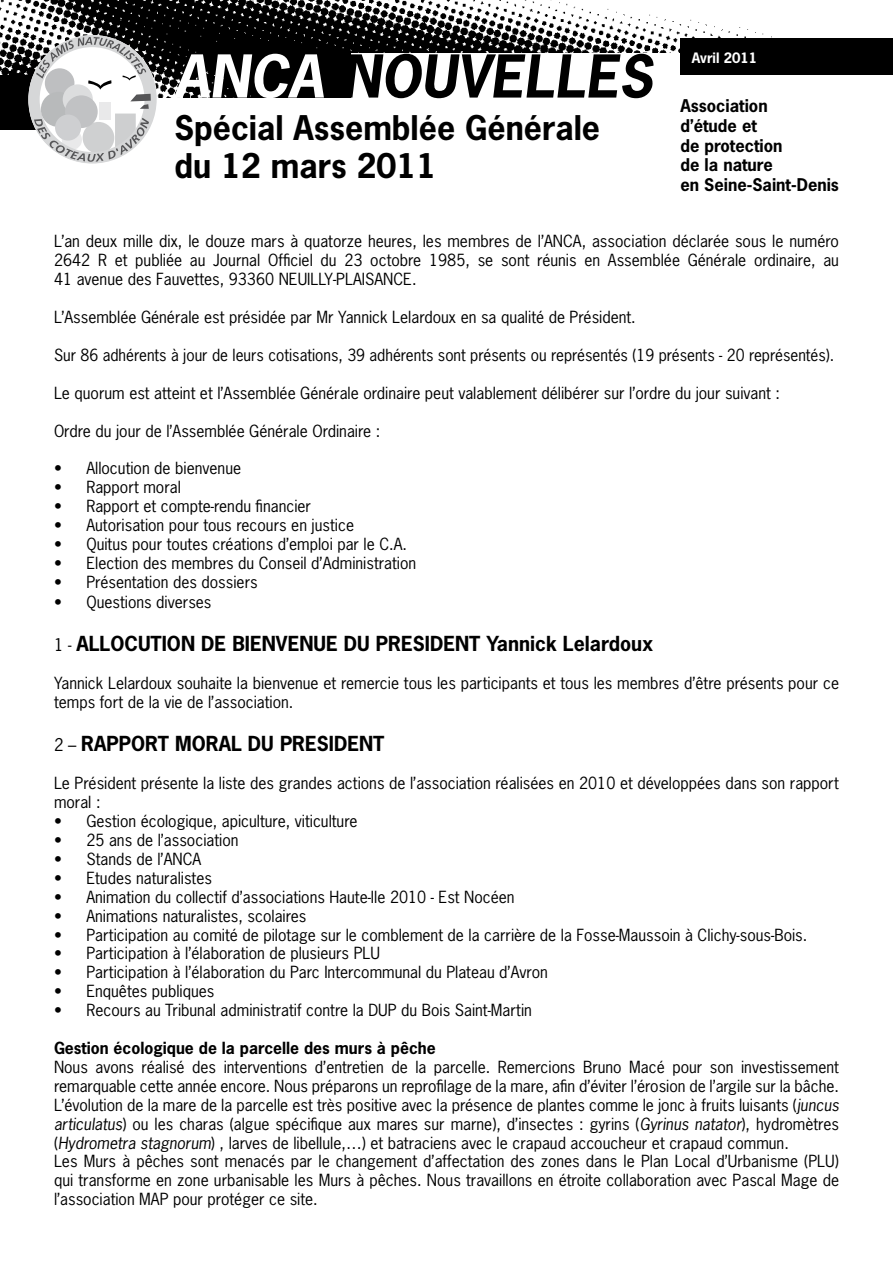
<style>
.page{position:relative;width:893px;height:1263px;background:#fff}
.page>*{position:absolute;margin:0;border:0;box-sizing:border-box;transform-origin:0 0}
.t1{font:italic 700 55.5px "News Gothic Std";color:#000}
.t2{font:700 31.95px/38.4px "News Gothic Std";color:#000}
.t3{font:700 19.5px "News Gothic Std";color:#000}
.t4{font:700 16.5px/19.8px "News Gothic Std";color:#000}
.t5{font:15.75px/18.9px "News Gothic Std";color:#000}
.t6{font:700 15.75px "News Gothic Std";color:#000}
.t7{font:700 13.5px "News Gothic Std";color:#fff}
.s1{color:#fff}
.s2{font-weight:400;font-size:16.5px}
.s3{font-style:italic}
</style>
<div class="page">
<img style="left:0;top:52px;width:350px;height:46px">
<img style="left:0;top:0;width:772px;height:52px">
<div style="left:680px;top:38px;width:213px;height:37px;background:#000"></div>
<div style="left:0;top:75px;width:54px;height:54px;background:#000"></div>
<svg style="left:28px;top:35px;width:129px;height:129px"></svg>
<h1 class="t1" style="left:174px;top:40px;width:480px"><span class="s1">ANCA</span> NOUVELLES</h1>
<p class="t7" style="left:692px;top:48px;width:67px">Avril 2011</p>
<h2 class="t2" style="left:174px;top:108px;width:427px">Spécial Assemblée Générale du 12 mars 2011</h2>
<p class="t4" style="left:680px;top:96px;width:160px">Association<br>d’étude et<br>de protection<br>de la nature<br>en Seine-Saint-Denis</p>
<p class="t5" style="left:54px;top:232px;width:786px;text-align:justify">L’an deux mille dix, le douze mars à quatorze heures, les membres de l’ANCA, association déclarée sous le numéro 2642 R et publiée au Journal Officiel du 23 octobre 1985, se sont réunis en Assemblée Générale ordinaire, au 41 avenue des Fauvettes, 93360 NEUILLY-PLAISANCE.</p>
<p class="t5" style="left:54px;top:308px;width:583px">L’Assemblée Générale est présidée par Mr Yannick Lelardoux en sa qualité de Président.</p>
<p class="t5" style="left:54px;top:345px;width:782px">Sur 86 adhérents à jour de leurs cotisations, 39 adhérents sont présents ou représentés (19 présents - 20 représentés).</p>
<p class="t5" style="left:54px;top:383px;width:727px">Le quorum est atteint et l’Assemblée Générale ordinaire peut valablement délibérer sur l’ordre du jour suivant :</p>
<p class="t5" style="left:54px;top:421px;width:328px">Ordre du jour de l’Assemblée Générale Ordinaire :</p>
<p class="t5" style="left:54px;top:459px;width:189px">• Allocution de bienvenue</p>
<p class="t5" style="left:54px;top:478px;width:128px">• Rapport moral</p>
<p class="t5" style="left:54px;top:497px;width:259px">• Rapport et compte-rendu financier</p>
<p class="t5" style="left:54px;top:515px;width:302px">• Autorisation pour tous recours en justice</p>
<p class="t5" style="left:54px;top:534px;width:355px">• Quitus pour toutes créations d’emploi par le C.A.</p>
<p class="t5" style="left:54px;top:553px;width:364px">• Election des membres du Conseil d’Administration</p>
<p class="t5" style="left:54px;top:572px;width:205px">• Présentation des dossiers</p>
<p class="t5" style="left:54px;top:592px;width:159px">• Questions diverses</p>
<p class="t3" style="left:54px;top:630px;width:600px"><span class="s2">1 -</span> ALLOCUTION DE BIENVENUE DU PRESIDENT Yannick Lelardoux</p>
<p class="t5" style="left:54px;top:674px;width:786px">Yannick Lelardoux souhaite la bienvenue et remercie tous les participants et tous les membres d’être présents pour ce temps fort de la vie de l’association.</p>
<p class="t3" style="left:54px;top:730px;width:332px"><span class="s2">2 –</span> RAPPORT MORAL DU PRESIDENT</p>
<p class="t5" style="left:54px;top:774px;width:786px">Le Président présente la liste des grandes actions de l’association réalisées en 2010 et développées dans son rapport moral :</p>
<p class="t5" style="left:54px;top:812px;width:305px">• Gestion écologique, apiculture, viticulture</p>
<p class="t5" style="left:54px;top:830px;width:186px">• 25 ans de l’association</p>
<p class="t5" style="left:54px;top:849px;width:149px">• Stands de l’ANCA</p>
<p class="t5" style="left:54px;top:868px;width:159px">• Etudes naturalistes</p>
<p class="t5" style="left:54px;top:887px;width:462px">• Animation du collectif d’associations Haute-Ile 2010 - Est Nocéen</p>
<p class="t5" style="left:54px;top:906px;width:254px">• Animations naturalistes, scolaires</p>
<p class="t5" style="left:54px;top:925px;width:755px">• Participation au comité de pilotage sur le comblement de la carrière de la Fosse-Maussoin à Clichy-sous-Bois.</p>
<p class="t5" style="left:54px;top:944px;width:328px">• Participation à l’élaboration de plusieurs PLU</p>
<p class="t5" style="left:54px;top:963px;width:495px">• Participation à l’élaboration du Parc Intercommunal du Plateau d’Avron</p>
<p class="t5" style="left:54px;top:982px;width:162px">• Enquêtes publiques</p>
<p class="t5" style="left:54px;top:1001px;width:479px">• Recours au Tribunal administratif contre la DUP du Bois Saint-Martin</p>
<p class="t6" style="left:54px;top:1037px;width:383px">Gestion écologique de la parcelle des murs à pêche</p>
<p class="t5" style="left:54px;top:1057px;width:787px">Nous avons réalisé des interventions d’entretien de la parcelle. Remercions Bruno Macé pour son investissement remarquable cette année encore. Nous préparons un reprofilage de la mare, afin d’éviter l’érosion de l’argile sur la bâche.<br>L’évolution de la mare de la parcelle est très positive avec la présence de plantes comme le jonc à fruits luisants (<span class="s3">juncus articulatus</span>) ou les charas (algue spécifique aux mares sur marne), d’insectes : gyrins (<span class="s3">Gyrinus natator</span>), hydromètres (<span class="s3">Hydrometra stagnorum</span>) , larves de libellule,…) et batraciens avec le crapaud accoucheur et crapaud commun.<br>Les Murs à pêches sont menacés par le changement d’affectation des zones dans le Plan Local d’Urbanisme (PLU) qui transforme en zone urbanisable les Murs à pêches. Nous travaillons en étroite collaboration avec Pascal Mage de l’association MAP pour protéger ce site.</p>
</div>
